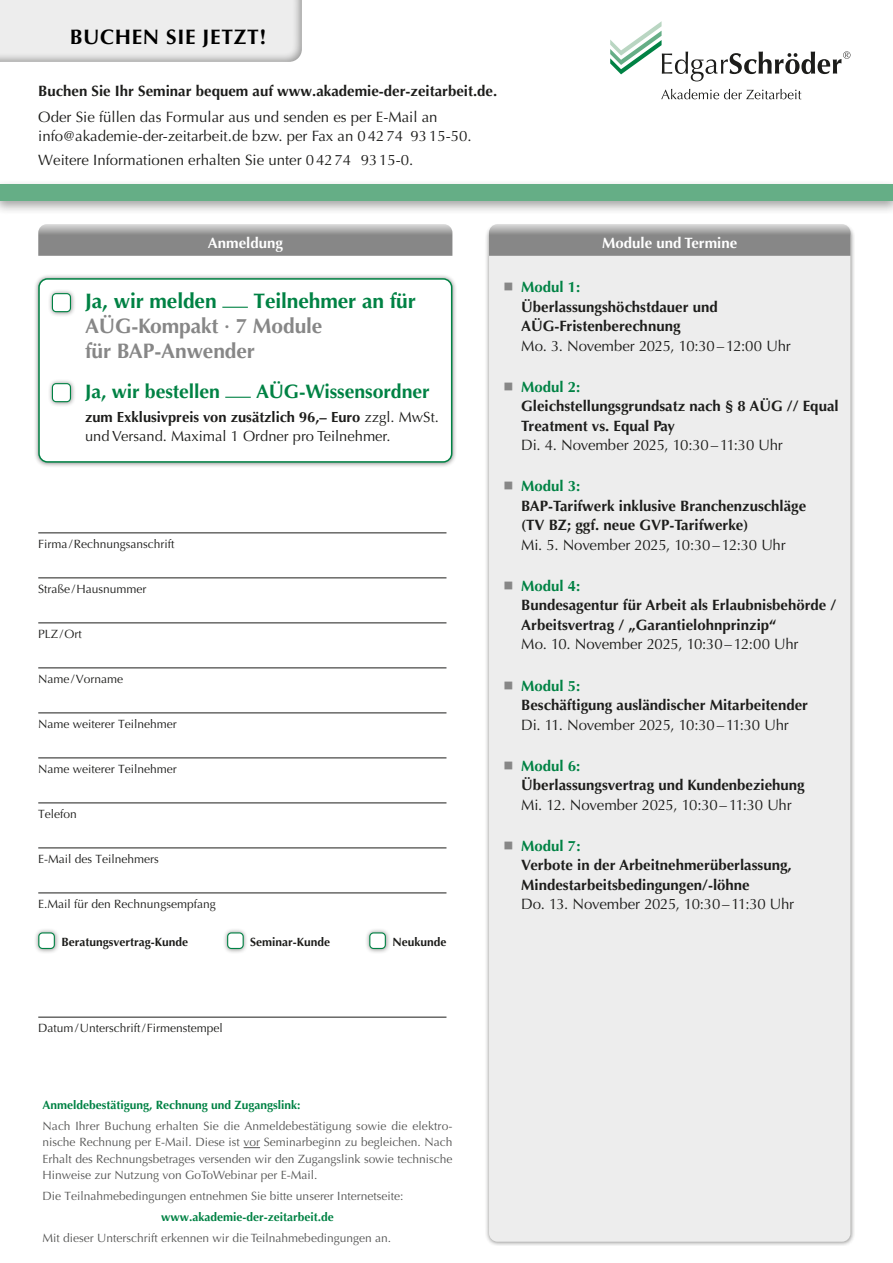
<style>
.page{position:relative;width:893px;height:1263px;background:#fff}
.page>*{position:absolute;margin:0;border:0;box-sizing:border-box;transform-origin:0 0}
.t1{font:700 21px/25.2px "Optima";letter-spacing:-.005em;color:#878787}
.t2{font:700 21px "Optima";letter-spacing:-.005em;color:#008244}
.t3{font:700 21px "Optima";letter-spacing:.03em;color:#000}
.t4{font:700 19.5px "Optima";letter-spacing:-.005em;color:#008244}
.t5{font:700 15px/19.5px "Optima";color:#1d1d1b}
.t6{font:15px/19.5px "Optima";color:#1d1d1b}
.t7{font:15px "Optima";letter-spacing:-.02em;color:#1d1d1b}
.t8{font:700 15px "Optima";color:#008244}
.t9{font:700 15px "Optima";color:#fff}
.t10{font:14.7px/19.5px "Optima";color:#1d1d1b}
.t11{font:12px/16.5px "Optima";color:#575756;text-align:justify}
.t12{font:12px "Optima";color:#1d1d1b}
.t13{font:700 12px "Optima";color:#008244}
.t14{font:700 12px "Optima";color:#1d1d1b}
.s1{font-weight:700}
</style>
<div class="page">
<svg style="left:244px;top:1147px;width:16px;height:1px"></svg>
<div style="left:484px;top:223px;width:371px;height:1023px;background:#1d1d1b;opacity:.5"></div>
<div style="left:489px;top:228px;width:361px;height:1014px;background:#ededed;border-radius:9px"></div>
<svg style="left:489px;top:224px;width:361px;height:32px"></svg>
<svg style="left:38px;top:224px;width:414px;height:32px"></svg>
<hr style="left:38px;top:532px;width:408px;height:1px;background:#1d1d1b">
<hr style="left:38px;top:577px;width:408px;height:1px;background:#1d1d1b">
<hr style="left:38px;top:622px;width:408px;height:1px;background:#1d1d1b">
<hr style="left:38px;top:667px;width:408px;height:1px;background:#1d1d1b">
<hr style="left:38px;top:712px;width:408px;height:1px;background:#1d1d1b">
<hr style="left:38px;top:757px;width:408px;height:1px;background:#1d1d1b">
<hr style="left:38px;top:802px;width:408px;height:1px;background:#1d1d1b">
<hr style="left:38px;top:847px;width:408px;height:1px;background:#1d1d1b">
<hr style="left:38px;top:892px;width:408px;height:1px;background:#1d1d1b">
<hr style="left:38px;top:1017px;width:408px;height:1px;background:#1d1d1b">
<div style="left:34px;top:273px;width:423px;height:194px;background:#1d1d1b;opacity:.5"></div>
<div style="left:39px;top:279px;width:413px;height:183px;background:#fff;border-radius:9px"></div>
<div style="left:38px;top:278px;width:414px;height:185px;border:2px solid #008244;border-radius:9px"></div>
<svg style="left:222px;top:307px;width:26px;height:1px"></svg>
<div style="left:47px;top:288px;width:29px;height:29px;background:#1d1d1b;opacity:.5"></div>
<div style="left:52px;top:294px;width:18px;height:18px;background:#fff;border-radius:4px"></div>
<div style="left:52px;top:293px;width:19px;height:19px;border:1px solid #008244;border-radius:4px"></div>
<div style="left:34px;top:928px;width:25px;height:26px;background:#1d1d1b;opacity:.5"></div>
<div style="left:39px;top:933px;width:15px;height:15px;background:#fff;border-radius:4px"></div>
<div style="left:38px;top:932px;width:17px;height:17px;border:1px solid #008244;border-radius:4px"></div>
<div style="left:222px;top:928px;width:26px;height:26px;background:#1d1d1b;opacity:.5"></div>
<div style="left:228px;top:933px;width:15px;height:15px;background:#fff;border-radius:4px"></div>
<div style="left:227px;top:932px;width:17px;height:17px;border:1px solid #008244;border-radius:4px"></div>
<div style="left:365px;top:928px;width:25px;height:26px;background:#1d1d1b;opacity:.5"></div>
<div style="left:370px;top:933px;width:15px;height:15px;background:#fff;border-radius:4px"></div>
<div style="left:369px;top:932px;width:17px;height:17px;border:1px solid #008244;border-radius:4px"></div>
<svg style="left:225px;top:397px;width:26px;height:1px"></svg>
<div style="left:47px;top:378px;width:29px;height:29px;background:#1d1d1b;opacity:.5"></div>
<div style="left:52px;top:384px;width:18px;height:18px;background:#fff;border-radius:4px"></div>
<div style="left:52px;top:383px;width:19px;height:19px;border:1px solid #008244;border-radius:4px"></div>
<div style="left:0;top:0;width:304px;height:63px;background:#1d1d1b;opacity:.4"></div>
<svg style="left:610px;top:21px;width:240px;height:60px"></svg>
<svg style="left:661px;top:89px;width:140px;height:10px"></svg>
<div style="left:0;top:180px;width:893px;height:35px;background:#1d1d1b;opacity:.4"></div>
<div style="left:0;top:185px;width:893px;height:16px;background:#65ae86"></div>
<h1 class="t3" style="left:70px;top:24px;width:198px">BUCHEN SIE JETZT!</h1>
<p class="t5" style="left:38px;top:81px;width:460px">Buchen Sie Ihr Seminar bequem auf www.akademie-der-zeitarbeit.de.</p>
<p class="t6" style="left:38px;top:107px;width:435px">Oder Sie füllen das Formular aus und senden es per E-Mail an info@akademie-der-zeitarbeit.de bzw. per Fax an 04274 9315-50.</p>
<p class="t6" style="left:38px;top:150px;width:377px">Weitere Informationen erhalten Sie unter 04274 9315-0.</p>
<p class="t9" style="left:208px;top:235px;width:77px">Anmeldung</p>
<p class="t9" style="left:602px;top:235px;width:136px">Module und Termine</p>
<p class="t8" style="left:521px;top:278px;width:61px">Modul 1:</p>
<p class="t5" style="left:521px;top:297px;width:198px">Überlassungshöchstdauer und<br>AÜG-Fristenberechnung</p>
<p class="t6" style="left:521px;top:336px;width:271px">Mo. 3. November 2025, 10:30–12:00 Uhr</p>
<p class="t8" style="left:521px;top:378px;width:61px">Modul 2:</p>
<p class="t5" style="left:521px;top:396px;width:319px">Gleichstellungsgrundsatz nach § 8 AÜG // Equal<br>Treatment vs. Equal Pay</p>
<p class="t6" style="left:521px;top:435px;width:263px">Di. 4. November 2025, 10:30–11:30 Uhr</p>
<p class="t8" style="left:521px;top:477px;width:61px">Modul 3:</p>
<p class="t5" style="left:521px;top:496px;width:286px">BAP-Tarifwerk inklusive Branchenzuschläge (TV BZ; ggf. neue GVP-Tarifwerke)</p>
<p class="t6" style="left:521px;top:535px;width:266px">Mi. 5. November 2025, 10:30–12:30 Uhr</p>
<p class="t8" style="left:521px;top:577px;width:61px">Modul 4:</p>
<p class="t5" style="left:521px;top:596px;width:317px">Bundesagentur für Arbeit als Erlaubnisbehörde /<br>Arbeitsvertrag / „Garantielohnprinzip“</p>
<p class="t6" style="left:521px;top:635px;width:279px">Mo. 10. November 2025, 10:30–12:00 Uhr</p>
<p class="t8" style="left:521px;top:677px;width:61px">Modul 5:</p>
<p class="t5" style="left:521px;top:695px;width:288px">Beschäftigung ausländischer Mitarbeitender</p>
<p class="t7" style="left:521px;top:716px;width:269px">Di. 11. November 2025, 10:30–11:30 Uhr</p>
<p class="t8" style="left:521px;top:757px;width:61px">Modul 6:</p>
<p class="t5" style="left:521px;top:775px;width:285px">Überlassungsvertrag und Kundenbeziehung</p>
<p class="t7" style="left:521px;top:796px;width:272px">Mi. 12. November 2025, 10:30–11:30 Uhr</p>
<p class="t8" style="left:521px;top:837px;width:61px">Modul 7:</p>
<p class="t5" style="left:521px;top:856px;width:272px">Verbote in der Arbeitnehmerüberlassung,<br>Mindestarbeitsbedingungen/-löhne</p>
<p class="t7" style="left:521px;top:895px;width:274px">Do. 13. November 2025, 10:30–11:30 Uhr</p>
<h1 class="t2" style="left:85px;top:288px;width:133px">Ja, wir melden</h1>
<h1 class="t2" style="left:253px;top:288px;width:164px">Teilnehmer an für</h1>
<h1 class="t1" style="left:85px;top:314px;width:239px">AÜG-Kompakt · 7 Module für BAP-Anwender</h1>
<h2 class="t4" style="left:85px;top:380px;width:136px">Ja, wir bestellen</h2>
<h2 class="t4" style="left:256px;top:380px;width:175px">AÜG-Wissensordner</h2>
<p class="t10" style="left:85px;top:407px;width:355px"><span class="s1">zum Exklusivpreis von zusätzlich 96,– Euro</span> zzgl. MwSt. und Versand. Maximal 1 Ordner pro Teilnehmer.</p>
<p class="t12" style="left:38px;top:537px;width:138px">Firma/Rechnungsanschrift</p>
<p class="t12" style="left:38px;top:582px;width:110px">Straße/Hausnummer</p>
<p class="t12" style="left:38px;top:627px;width:45px">PLZ/Ort</p>
<p class="t12" style="left:38px;top:672px;width:87px">Name/Vorname</p>
<p class="t12" style="left:38px;top:717px;width:140px">Name weiterer Teilnehmer</p>
<p class="t12" style="left:38px;top:762px;width:140px">Name weiterer Teilnehmer</p>
<p class="t12" style="left:38px;top:807px;width:40px">Telefon</p>
<p class="t12" style="left:38px;top:852px;width:122px">E-Mail des Teilnehmers</p>
<p class="t12" style="left:38px;top:897px;width:179px">E.Mail für den Rechnungsempfang</p>
<p class="t14" style="left:61px;top:935px;width:128px">Beratungsvertrag-Kunde</p>
<p class="t14" style="left:250px;top:935px;width:82px">Seminar-Kunde</p>
<p class="t14" style="left:392px;top:935px;width:56px">Neukunde</p>
<p class="t12" style="left:38px;top:1021px;width:186px">Datum/Unterschrift/Firmenstempel</p>
<p class="t13" style="left:43px;top:1098px;width:260px">Anmeldebestätigung, Rechnung und Zugangslink:</p>
<p class="t11" style="left:43px;top:1118px;width:411px">Nach Ihrer Buchung erhalten Sie die Anmeldebestätigung sowie die elektro&shy;nische Rechnung per E-Mail. Diese ist vor Seminarbeginn zu begleichen. Nach Erhalt des Rechnungsbetrages versenden wir den Zugangslink sowie technische Hinweise zur Nutzung von GoToWebinar per E-Mail.</p>
<p class="t11" style="left:43px;top:1188px;width:362px">Die Teilnahmebedingungen entnehmen Sie bitte unserer Internetseite:</p>
<p class="t13" style="left:161px;top:1210px;width:174px">www.akademie-der-zeitarbeit.de</p>
<p class="t11" style="left:43px;top:1229px;width:350px">Mit dieser Unterschrift erkennen wir die Teilnahmebedingungen an.</p>
</div>
